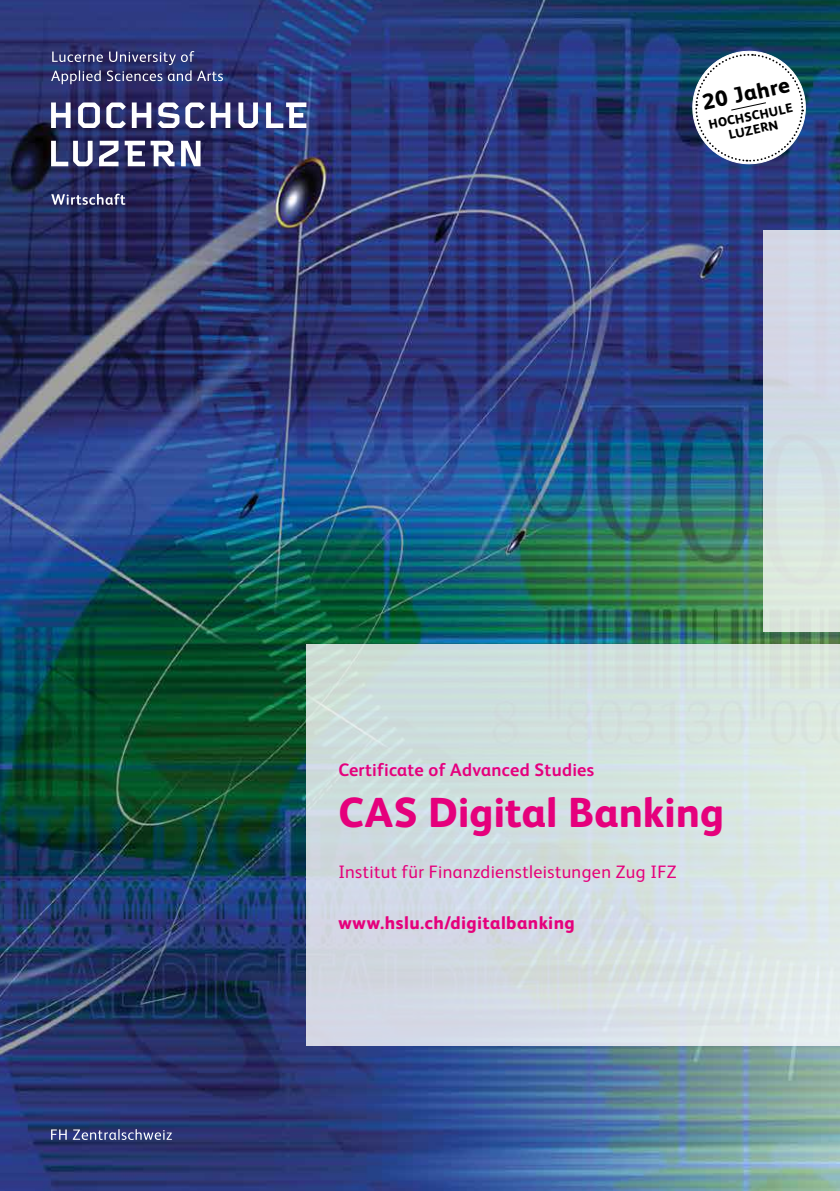
<style>
.page{position:relative;width:840px;height:1191px;background:#fff}
.page>*{position:absolute;margin:0;border:0;box-sizing:border-box;transform-origin:0 0}
.t1{font:800 42px "FS Albert";letter-spacing:-.005em;color:#e5007c}
.t2{font:800 22px "FS Albert";color:#000}
.t3{font:18px "FS Albert";letter-spacing:.02em;color:#e5007c}
.t4{font:700 18px "FS Albert";letter-spacing:.015em;color:#e5007c}
.t5{font:800 18px "FS Albert";letter-spacing:.02em;color:#e5007c}
.t6{font:800 12.8px/13.8px "FS Albert";color:#000;text-align:center}
</style>
<div class="page">
<img style="left:0;top:0;width:839px;height:1191px">
<svg style="left:51px;top:141px;width:41px;height:25px"></svg>
<svg style="left:181px;top:141px;width:19px;height:25px"></svg>
<svg style="left:99px;top:141px;width:19px;height:25px"></svg>
<svg style="left:125px;top:141px;width:49px;height:25px"></svg>
<svg style="left:51px;top:102px;width:19px;height:26px"></svg>
<svg style="left:78px;top:102px;width:22px;height:26px"></svg>
<svg style="left:106px;top:102px;width:20px;height:26px"></svg>
<svg style="left:132px;top:102px;width:19px;height:26px"></svg>
<svg style="left:185px;top:102px;width:20px;height:26px"></svg>
<svg style="left:211px;top:102px;width:19px;height:26px"></svg>
<svg style="left:238px;top:102px;width:20px;height:26px"></svg>
<svg style="left:157px;top:102px;width:22px;height:26px"></svg>
<svg style="left:266px;top:102px;width:40px;height:26px"></svg>
<svg style="left:51px;top:51px;width:172px;height:33px;background:#484d81"></svg>
<svg style="left:51px;top:194px;width:74px;height:11px"></svg>
<div style="left:763px;top:230px;width:76px;height:402px;background:linear-gradient(to right,#d5dde2,#d6dfe4)"></div>
<svg style="left:51px;top:1129px;width:121px;height:11px"></svg>
<div style="left:306px;top:644px;width:533px;height:401px;background:linear-gradient(to right,#ccd7de,#dde9e5)"></div>
<svg style="left:690px;top:49px;width:117px;height:116px"></svg>
<p class="t2" style="left:698px;top:87px;width:90px;rotate:-12deg">20 Jahre</p>
<p class="t6" style="left:707px;top:118px;width:87px;rotate:-12deg">HOCHSCHULE<br>LUZERN</p>
<p class="t4" style="left:338px;top:757px;width:257px">Certificate of Advanced Studies</p>
<h1 class="t1" style="left:338px;top:782px;width:387px">CAS Digital Banking</h1>
<p class="t3" style="left:338px;top:860px;width:339px">Institut für Finanzdienstleistungen Zug IFZ</p>
<p class="t5" style="left:338px;top:910px;width:238px">www.hslu.ch/digitalbanking</p>
</div>
